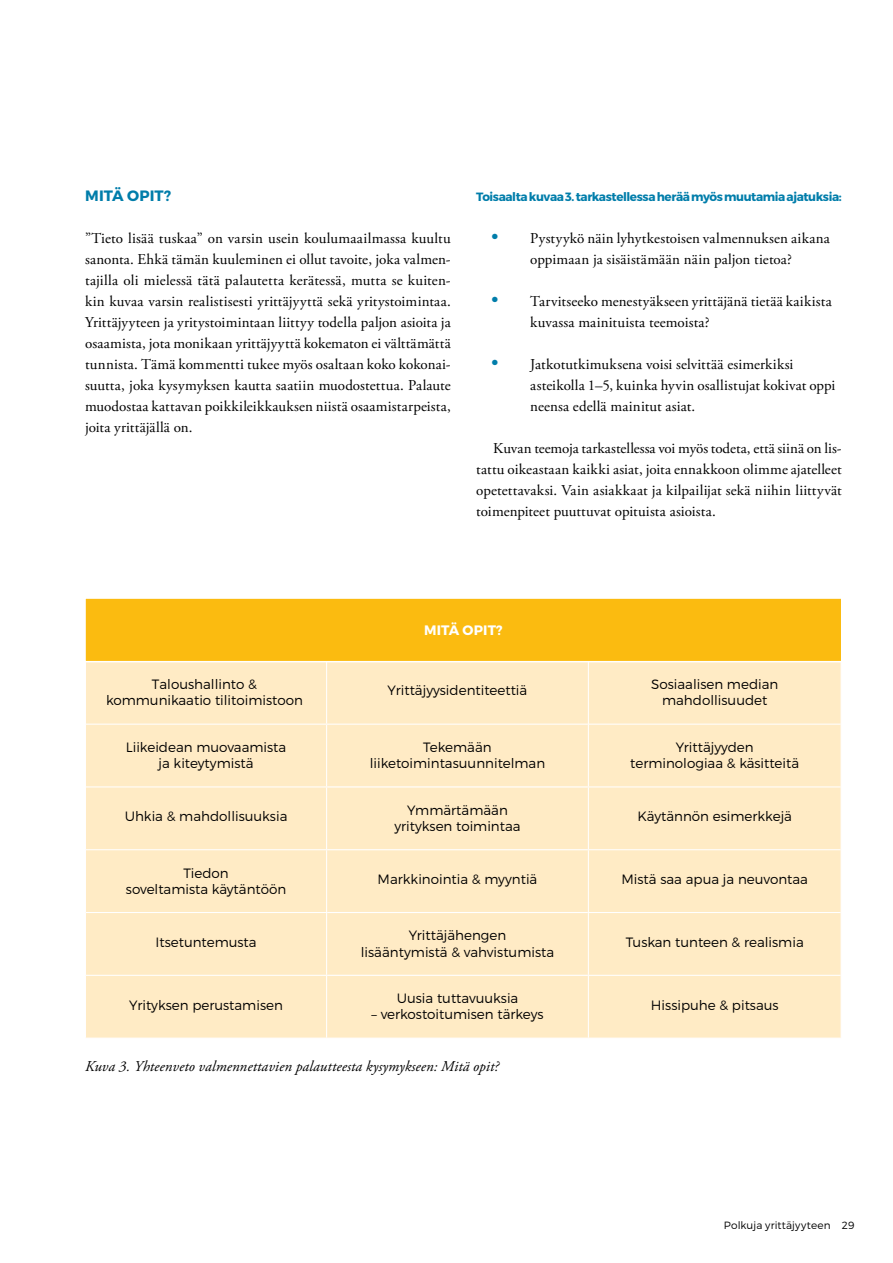
<style>
.page{position:relative;width:893px;height:1263px;background:#fff}
.page>*{position:absolute;margin:0;border:0;box-sizing:border-box;transform-origin:0 0}
.t1{font:15px/21px "Adobe Garamond Pro";letter-spacing:.01em;color:#000;text-align:justify}
.t2{font:italic 15px "Adobe Garamond Pro";letter-spacing:.01em;color:#000}
.t3{font:700 15px "Montserrat";letter-spacing:.005em;color:#007daa}
.t4{font:700 13.65px "Montserrat";letter-spacing:.01em;color:#fff}
.t5{font:300 13.5px/16.2px "Montserrat";color:#000;text-align:center}
.t6{font:700 12px "Montserrat";letter-spacing:-.035em;color:#007daa}
.t7{font:300 10.5px "Montserrat";letter-spacing:.01em;color:#000}
.s1{font-size:19.5px;color:#007daa}
</style>
<div class="page">
<div style="left:86px;top:662px;width:755px;height:376px;background:#ffebc5"></div>
<hr style="left:326px;top:661px;width:1px;height:63px;background:#fff">
<hr style="left:326px;top:725px;width:1px;height:61px;background:#fff">
<hr style="left:326px;top:787px;width:1px;height:62px;background:#fff">
<hr style="left:326px;top:850px;width:1px;height:62px;background:#fff">
<hr style="left:326px;top:913px;width:1px;height:62px;background:#fff">
<hr style="left:326px;top:976px;width:1px;height:62px;background:#fff">
<hr style="left:86px;top:724px;width:241px;height:1px;background:#fff">
<hr style="left:327px;top:724px;width:261px;height:1px;background:#fff">
<hr style="left:589px;top:724px;width:252px;height:1px;background:#fff">
<hr style="left:86px;top:786px;width:241px;height:1px;background:#fff">
<hr style="left:588px;top:786px;width:253px;height:1px;background:#fff">
<hr style="left:327px;top:786px;width:261px;height:1px;background:#fff">
<hr style="left:86px;top:849px;width:241px;height:1px;background:#fff">
<hr style="left:588px;top:849px;width:253px;height:1px;background:#fff">
<hr style="left:327px;top:849px;width:261px;height:1px;background:#fff">
<hr style="left:86px;top:912px;width:241px;height:1px;background:#fff">
<hr style="left:588px;top:912px;width:253px;height:1px;background:#fff">
<hr style="left:327px;top:912px;width:261px;height:1px;background:#fff">
<hr style="left:86px;top:975px;width:241px;height:1px;background:#fff">
<hr style="left:588px;top:975px;width:253px;height:1px;background:#fff">
<hr style="left:327px;top:975px;width:261px;height:1px;background:#fff">
<hr style="left:588px;top:661px;width:1px;height:63px;background:#fff">
<hr style="left:588px;top:724px;width:1px;height:62px;background:#fff">
<hr style="left:588px;top:787px;width:1px;height:62px;background:#fff">
<hr style="left:588px;top:850px;width:1px;height:62px;background:#fff">
<hr style="left:588px;top:913px;width:1px;height:62px;background:#fff">
<hr style="left:588px;top:976px;width:1px;height:62px;background:#fff">
<div style="left:84px;top:597px;width:758px;height:65px;background:#fbbb10;border:2px solid #fff"></div>
<p class="t3" style="left:85px;top:186px;width:88px">MITÄ OPIT?</p>
<p class="t1" style="left:85px;top:228px;width:367px">”Tieto lisää tuskaa” on varsin usein koulumaailmassa kuultu sanonta. Ehkä tämän kuuleminen ei ollut tavoite, joka valmen&shy;tajilla oli mielessä tätä palautetta kerätessä, mutta se kuiten&shy;kin kuvaa varsin realistisesti yrittäjyyttä sekä yritystoimintaa.<br>Yrittäjyyteen ja yritystoimintaan liittyy todella paljon asioita ja osaamista, jota monikaan yrittäjyyttä kokematon ei välttämättä tunnista. Tämä kommentti tukee myös osaltaan koko kokonai&shy;suutta, joka kysymyksen kautta saatiin muodostettua. Palaute muodostaa kattavan poikkileikkauksen niistä osaamistarpeista, joita yrittäjällä on.</p>
<p class="t6" style="left:476px;top:189px;width:367px">Toisaalta kuvaa 3. tarkastellessa herää myös muutamia ajatuksia:</p>
<p class="t1" style="left:491px;top:228px;width:340px;text-align:center"><span class="s1">•</span> Pystyykö näin lyhytkestoisen valmennuksen aikana oppimaan ja sisäistämään näin paljon tietoa?</p>
<p class="t1" style="left:530px;top:291px;width:303px;text-indent:-39px"><span class="s1">•</span> Tarvitseeko menestyäkseen yrittäjänä tietää kaikista kuvassa mainituista teemoista?</p>
<p class="t1" style="left:530px;top:354px;width:307px;text-align:left;text-indent:-39px"><span class="s1">•</span> Jatkotutkimuksena voisi selvittää esimerkiksi asteikolla 1–5, kuinka hyvin osallistujat kokivat oppi neensa edellä mainitut asiat.</p>
<p class="t1" style="left:476px;top:438px;width:367px;text-indent:17px">Kuvan teemoja tarkastellessa voi myös todeta, että siinä on lis&shy;tattu oikeastaan kaikki asiat, joita ennakkoon olimme ajatelleet opetettavaksi. Vain asiakkaat ja kilpailijat sekä niihin liittyvät toimenpiteet puuttuvat opituista asioista.</p>
<p class="t4" style="left:424px;top:622px;width:80px">MITÄ OPIT?</p>
<p class="t5" style="left:106px;top:676px;width:198px">Taloushallinto &amp; kommunikaatio tilitoimistoon</p>
<p class="t5" style="left:388px;top:682px;width:141px">Yrittäjyysidentiteettiä</p>
<p class="t5" style="left:651px;top:676px;width:129px">Sosiaalisen median mahdollisuudet</p>
<p class="t5" style="left:126px;top:739px;width:162px">Liikeidean muovaamista ja kiteytymistä</p>
<p class="t5" style="left:370px;top:739px;width:177px">Tekemään liiketoimintasuunnitelman</p>
<p class="t5" style="left:630px;top:739px;width:170px">Yrittäjyyden terminologiaa &amp; käsitteitä</p>
<p class="t5" style="left:125px;top:808px;width:164px">Uhkia &amp; mahdollisuuksia</p>
<p class="t5" style="left:394px;top:802px;width:128px">Ymmärtämään yrityksen toimintaa</p>
<p class="t5" style="left:637px;top:808px;width:156px">Käytännön esimerkkejä</p>
<p class="t5" style="left:126px;top:864px;width:162px">Tiedon<br>soveltamista käytäntöön</p>
<p class="t5" style="left:378px;top:871px;width:161px">Markkinointia &amp; myyntiä</p>
<p class="t5" style="left:621px;top:871px;width:188px">Mistä saa apua ja neuvontaa</p>
<p class="t5" style="left:155px;top:934px;width:103px">Itsetuntemusta</p>
<p class="t5" style="left:361px;top:927px;width:195px">Yrittäjähengen<br>lisääntymistä &amp; vahvistumista</p>
<p class="t5" style="left:626px;top:934px;width:180px">Tuskan tunteen &amp; realismia</p>
<p class="t5" style="left:129px;top:996px;width:155px">Yrityksen perustamisen</p>
<p class="t5" style="left:397px;top:990px;width:123px">Uusia tuttavuuksia</p>
<p class="t5" style="left:372px;top:1006px;width:173px">– verkostoitumisen tärkeys</p>
<p class="t2" style="left:85px;top:1057px;width:416px">Kuva 3. Yhteenveto valmennettavien palautteesta kysymykseen: Mitä opit?</p>
<p class="t5" style="left:651px;top:996px;width:129px">Hissipuhe &amp; pitsaus</p>
<p class="t7" style="left:724px;top:1219px;width:132px">Polkuja yrittäjyyteen 29</p>
</div>
